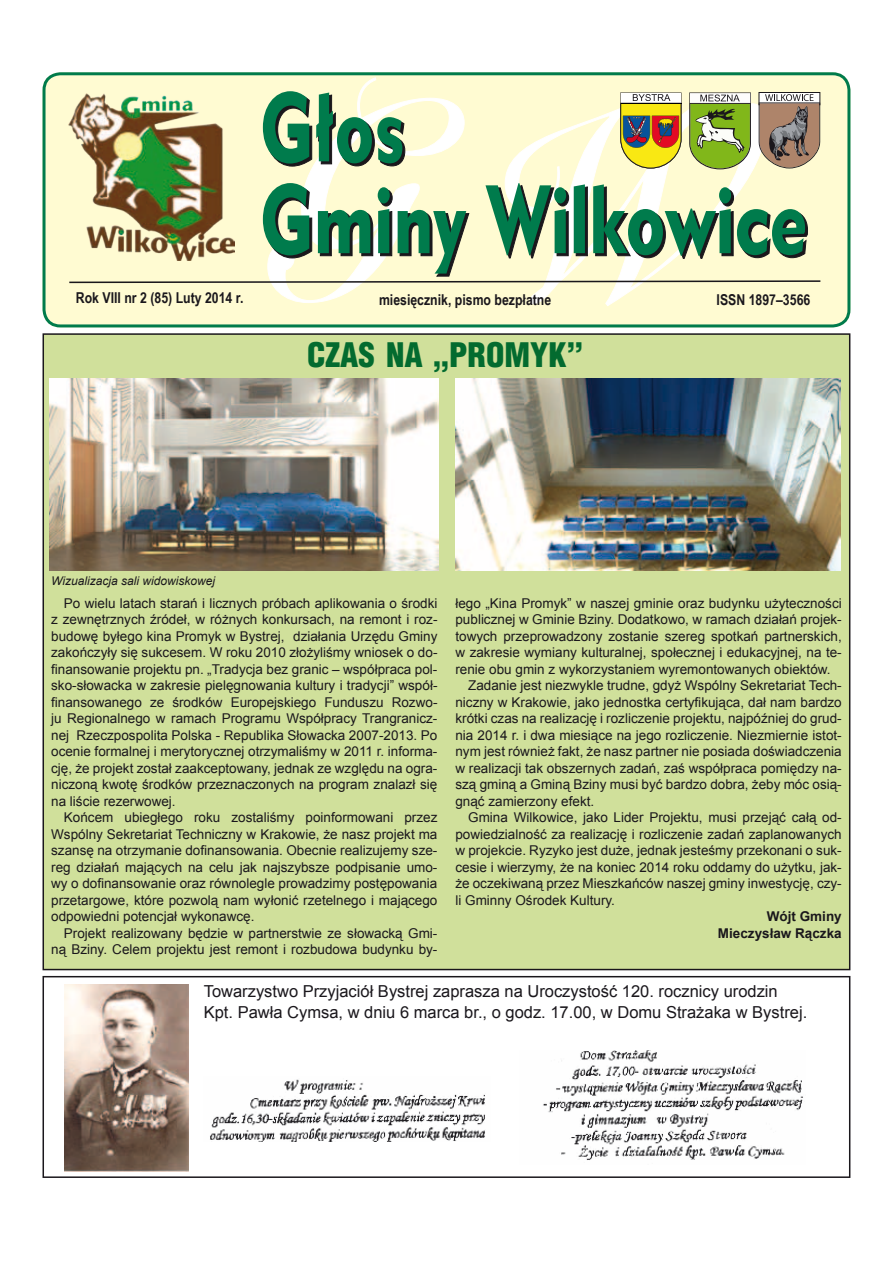
<style>
.page{position:relative;width:893px;height:1263px;background:#fff}
.page>*{position:absolute;margin:0;border:0;box-sizing:border-box;transform-origin:0 0}
.t1{font:900 33px "Switzerland Cond";color:#036b2f}
.t2{font:16.5px/21px "Arial";color:#1a171c}
.t3{font:700 15px "Arial Narrow";color:#1a171c}
.t4{font:13.5px/16.5px "Arial";color:#1a171c;text-align:justify}
.t5{font:700 13.5px/16.5px "Arial";color:#1a171c;text-align:right}
.t6{font:italic 12px "Arial";color:#1a171c}
</style>
<div class="page">
<div style="left:43px;top:333px;width:807px;height:637px;background:#d0e09b;border:2px solid #1a171b"></div>
<img style="left:65px;top:985px;width:124px;height:186px">
<img style="left:210px;top:1079px;width:275px;height:62px">
<img style="left:543px;top:1050px;width:260px;height:110px">
<img style="left:50px;top:378px;width:388px;height:192px">
<img style="left:455px;top:378px;width:386px;height:192px">
<div style="left:43px;top:976px;width:807px;height:202px;border:2px solid #1a171c"></div>
<div style="left:43px;top:73px;width:807px;height:254px;background:#fffbd2"></div>
<svg style="left:68px;top:78px;width:754px;height:225px;background:#c6d4af"></svg>
<hr style="left:621px;top:103px;width:60px;height:1px;background:#010000">
<img style="left:69px;top:94px;width:166px;height:167px">
<div style="left:43px;top:72px;width:807px;height:255px;border:3px solid #007b4c;border-radius:16px"></div>
<p class="t3" style="left:76px;top:287px;width:169px">Rok VIII nr 2 (85) Luty 2014 r.</p>
<p class="t3" style="left:379px;top:288px;width:174px">miesięcznik, pismo bezpłatne</p>
<p class="t3" style="left:717px;top:288px;width:95px">ISSN 1897–3566</p>
<p class="t6" style="left:51px;top:573px;width:165px">Wizualizacja sali widowiskowej</p>
<h1 class="t1" style="left:307px;top:333px;width:278px">CZAS NA „PROMYK”</h1>
<p class="t4" style="left:51px;top:595px;width:388px;text-indent:13px">Po wielu latach starań i licznych próbach aplikowania o środki z zewnętrznych źródeł, w różnych konkursach, na remont i roz&shy;budowę byłego kina Promyk w Bystrej, działania Urzędu Gminy zakończyły się sukcesem. W roku 2010 złożyliśmy wniosek o do&shy;finansowanie projektu pn. „Tradycja bez granic – współpraca pol&shy;sko-słowacka w zakresie pielęgnowania kultury i tradycji” współ&shy;finansowanego ze środków Europejskiego Funduszu Rozwo&shy;ju Regionalnego w ramach Programu Współpracy Trangranicz&shy;nej Rzeczpospolita Polska - Republika Słowacka 2007-2013. Po ocenie formalnej i merytorycznej otrzymaliśmy w 2011 r. informa&shy;cję, że projekt został zaakceptowany, jednak ze względu na ogra&shy;niczoną kwotę środków przeznaczonych na program znalazł się na liście rezerwowej.</p>
<p class="t4" style="left:51px;top:809px;width:388px;text-indent:13px">Końcem ubiegłego roku zostaliśmy poinformowani przez Wspólny Sekretariat Techniczny w Krakowie, że nasz projekt ma szansę na otrzymanie dofinansowania. Obecnie realizujemy sze&shy;reg działań mających na celu jak najszybsze podpisanie umo&shy;wy o dofinansowanie oraz równolegle prowadzimy postępowania przetargowe, które pozwolą nam wyłonić rzetelnego i mającego odpowiedni potencjał wykonawcę.</p>
<p class="t4" style="left:51px;top:925px;width:388px;text-align:right">Projekt realizowany będzie w partnerstwie ze słowacką Gmi&shy;ną Bziny. Celem projektu jest remont i rozbudowa budynku by-</p>
<p class="t4" style="left:455px;top:595px;width:388px">łego „Kina Promyk” w naszej gminie oraz budynku użyteczności</p>
<p class="t4" style="left:455px;top:611px;width:388px">publicznej w Gminie Bziny. Dodatkowo, w ramach działań projek-</p>
<p class="t4" style="left:455px;top:628px;width:388px">towych przeprowadzony zostanie szereg spotkań partnerskich,</p>
<p class="t4" style="left:455px;top:644px;width:388px">w zakresie wymiany kulturalnej, społecznej i edukacyjnej, na te-</p>
<p class="t4" style="left:455px;top:661px;width:377px">renie obu gmin z wykorzystaniem wyremontowanych obiektów.</p>
<p class="t4" style="left:468px;top:677px;width:375px">Zadanie jest niezwykle trudne, gdyż Wspólny Sekretariat Tech-</p>
<p class="t4" style="left:455px;top:694px;width:388px">niczny w Krakowie, jako jednostka certyfikująca, dał nam bardzo</p>
<p class="t4" style="left:455px;top:710px;width:388px">krótki czas na realizację i rozliczenie projektu, najpóźniej do grud-</p>
<p class="t4" style="left:455px;top:727px;width:388px">nia 2014 r. i dwa miesiące na jego rozliczenie. Niezmiernie istot-</p>
<p class="t4" style="left:455px;top:743px;width:388px">nym jest również fakt, że nasz partner nie posiada doświadczenia</p>
<p class="t4" style="left:455px;top:760px;width:388px">w realizacji tak obszernych zadań, zaś współpraca pomiędzy na-</p>
<p class="t4" style="left:455px;top:776px;width:388px">szą gminą a Gminą Bziny musi być bardzo dobra, żeby móc osią-</p>
<p class="t4" style="left:455px;top:793px;width:140px">gnąć zamierzony efekt.</p>
<p class="t4" style="left:468px;top:809px;width:375px">Gmina Wilkowice, jako Lider Projektu, musi przejąć całą od-</p>
<p class="t4" style="left:455px;top:826px;width:388px">powiedzialność za realizację i rozliczenie zadań zaplanowanych</p>
<p class="t4" style="left:455px;top:842px;width:388px">w projekcie. Ryzyko jest duże, jednak jesteśmy przekonani o suk-</p>
<p class="t4" style="left:455px;top:859px;width:388px">cesie i wierzymy, że na koniec 2014 roku oddamy do użytku, jak-</p>
<p class="t4" style="left:455px;top:875px;width:388px">że oczekiwaną przez Mieszkańców naszej gminy inwestycję, czy-</p>
<p class="t4" style="left:455px;top:892px;width:161px">li Gminny Ośrodek Kultury.</p>
<p class="t5" style="left:718px;top:908px;width:125px">Wójt Gminy<br>Mieczysław Rączka</p>
<p class="t2" style="left:204px;top:981px;width:605px">Towarzystwo Przyjaciół Bystrej zaprasza na Uroczystość 120. rocznicy urodzin<br>Kpt. Pawła Cymsa, w dniu 6 marca br., o godz. 17.00, w Domu Strażaka w Bystrej.</p>
</div>
